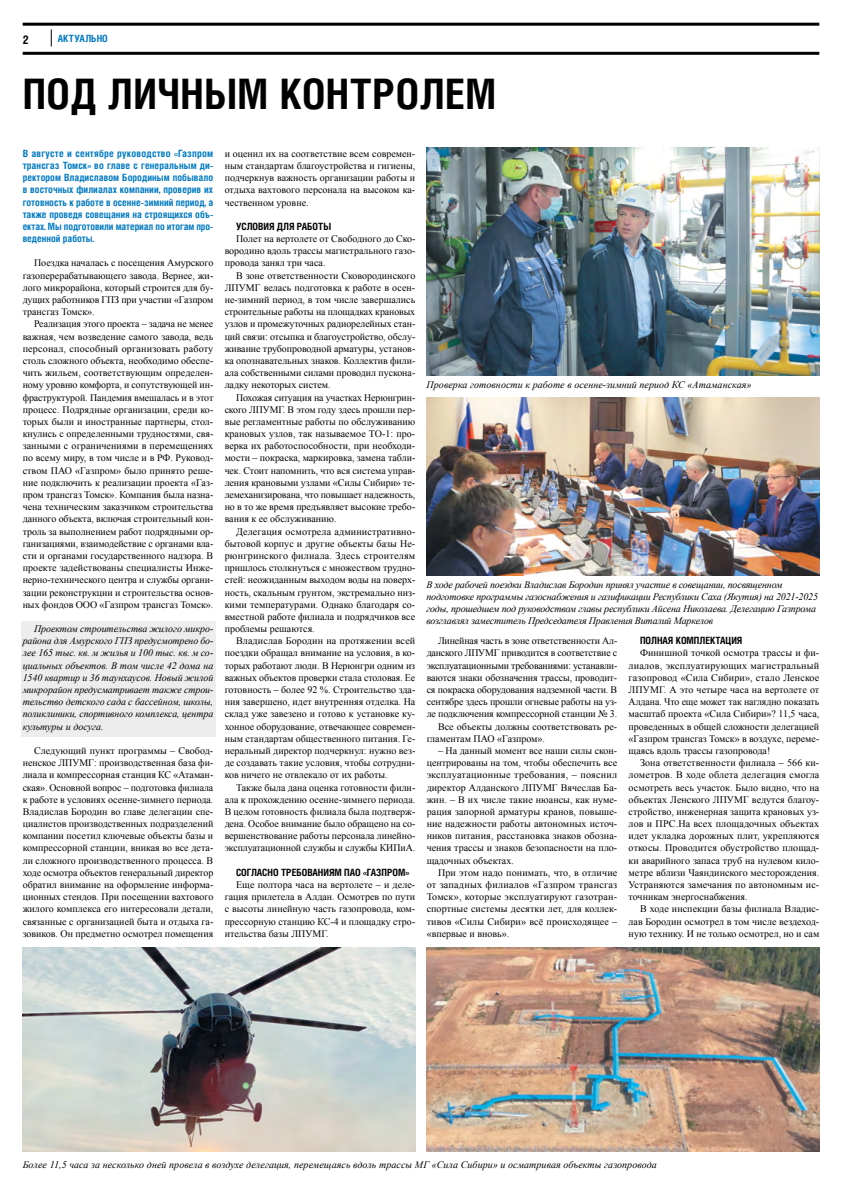
<style>
.page{position:relative;width:842px;height:1191px;background:#fff}
.page>*{position:absolute;margin:0;border:0;box-sizing:border-box;transform-origin:0 0}
.t1{font:700 42px "Helios Cond";letter-spacing:.01em;color:#000}
.t2{font:700 12px "Helios Cond C";color:#000}
.t3{font:10px/12.2px "Times New Roman";color:#000;text-align:justify}
.t4{font:italic 10px/12.2px "Times New Roman";letter-spacing:-.015em;color:#000;text-align:justify}
.t5{font:700 10px/12.2px "Helios Cond C";letter-spacing:-.005em;color:#0079c1;text-align:justify}
.t6{font:italic 10px "Times New Roman";letter-spacing:.005em;color:#000}
.t7{font:10px "Times New Roman";letter-spacing:-.02em;color:#000}
.t8{font:700 10px "Helios Cond C";letter-spacing:.015em;color:#000}
.t9{font:700 10px "Helios Cond C";letter-spacing:.035em;color:#000}
</style>
<div class="page">
<hr style="left:23px;top:52px;width:796px;height:3px;background:#000">
<hr style="left:23px;top:23px;width:796px;height:3px;background:#000">
<div style="left:21px;top:621px;width:194px;height:116px;background:#ededee"></div>
<svg style="left:51px;top:29px;width:1px;height:17px"></svg>
<img style="left:427px;top:148px;width:392px;height:227px">
<img style="left:427px;top:397px;width:392px;height:178px">
<img style="left:427px;top:947px;width:392px;height:204px">
<img style="left:23px;top:947px;width:392px;height:204px">
<p class="t2" style="left:23px;top:32px;width:8px">2</p>
<p class="t5" style="left:58px;top:32px;width:52px">Актуально</p>
<h1 class="t1" style="left:23px;top:69px;width:475px">Под личным контролем</h1>
<p class="t5" style="left:23px;top:147px;width:192px">В августе и сентябре руководство «Газпром трансгаз Томск» во главе с генеральным ди&shy;ректором Владиславом Бородиным побывало в восточных филиалах компании, проверив их готовность к работе в осенне-зимний период, а также проведя совещания на строящихся объ&shy;ектах. Мы подготовили материал по итогам про&shy;веденной работы.</p>
<p class="t3" style="left:23px;top:257px;width:192px;text-indent:11px">Поездка началась с посещения Амурского газоперерабатывающего завода. Вернее, жи&shy;лого микрорайона, который строится для бу&shy;дущих работников ГПЗ при участии «Газпром трансгаз Томск».</p>
<p class="t3" style="left:23px;top:318px;width:192px;text-indent:11px">Реализация этого проекта – задача не менее важная, чем возведение самого завода, ведь персонал, способный организовать работу столь сложного объекта, необходимо обеспе&shy;чить жильем, соответствующим определен&shy;ному уровню комфорта, и сопутствующей ин&shy;фраструктурой. Пандемия вмешалась и в этот процесс. Подрядные организации, среди ко&shy;торых были и иностранные партнеры, стол&shy;кнулись с определенными трудностями, свя&shy;занными с ограничениями в перемещениях по всему миру, в том числе и в РФ. Руковод&shy;ством ПАО «Газпром» было принято реше&shy;ние подключить к реализации проекта «Газ&shy;пром трансгаз Томск». Компания была назна&shy;чена техническим заказчиком строительства данного объекта, включая строительный кон&shy;троль за выполнением работ подрядными ор&shy;ганизациями, взаимодействие с органами вла&shy;сти и органами государственного надзора. В проекте задействованы специалисты Инже&shy;нерно-технического центра и службы органи&shy;зации реконструкции и строительства основ&shy;ных фондов ООО «Газпром трансгаз Томск».</p>
<p class="t4" style="left:23px;top:622px;width:192px;text-indent:11px">Проектом строительства жилого микро&shy;района для Амурского ГПЗ предусмотрено бо&shy;лее 165 тыс. кв. м жилья и 100 тыс. кв. м со&shy;циальных объектов. В том числе 42 дома на 1540 квартир и 36 таунхаусов. Новый жилой микрорайон предусматривает также строи&shy;тельство детского сада с бассейном, школы, поликлиники, спортивного комплекса, центра культуры и досуга.</p>
<p class="t3" style="left:23px;top:744px;width:192px;text-indent:11px">Следующий пункт программы – Свобод&shy;ненское ЛПУМГ: производственная база фи&shy;лиала и компрессорная станция КС «Атаман&shy;ская». Основной вопрос – подготовка филиала к работе в условиях осенне-зимнего периода.<br>Владислав Бородин во главе делегации спе&shy;циалистов производственных подразделений компании посетил ключевые объекты базы и компрессорной станции, вникая во все дета&shy;ли сложного производственного процесса. В ходе осмотра объектов генеральный директор обратил внимание на оформление информа&shy;ционных стендов. При посещении вахтового жилого комплекса его интересовали детали, связанные с организацией быта и отдыха га&shy;зовиков. Он предметно осмотрел помещения</p>
<p class="t3" style="left:225px;top:147px;width:192px">и оценил их на соответствие всем современ&shy;ным стандартам благоустройства и гигиены, подчеркнув важность организации работы и отдыха вахтового персонала на высоком ка&shy;чественном уровне.</p>
<p class="t8" style="left:236px;top:220px;width:97px">Условия для работы</p>
<p class="t3" style="left:225px;top:232px;width:192px;text-indent:11px">Полет на вертолете от Свободного до Ско&shy;вородино вдоль трассы магистрального газо&shy;провода занял три часа.</p>
<p class="t3" style="left:225px;top:269px;width:192px;text-indent:11px">В зоне ответственности Сковородинского ЛПУМГ велась подготовка к работе в осен&shy;не-зимний период, в том числе завершались строительные работы на площадках крановых узлов и промежуточных радиорелейных стан&shy;ций связи: отсыпка и благоустройство, обслу&shy;живание трубопроводной арматуры, установ&shy;ка опознавательных знаков. Коллектив фили&shy;ала собственными силами проводил пускона&shy;ладку некоторых систем.</p>
<p class="t3" style="left:225px;top:391px;width:192px;text-indent:11px">Похожая ситуация на участках Нерюнгрин&shy;ского ЛПУМГ. В этом году здесь прошли пер&shy;вые регламентные работы по обслуживанию крановых узлов, так называемое ТО-1: про&shy;верка их работоспособности, при необходи&shy;мости – покраска, маркировка, замена табли&shy;чек. Стоит напомнить, что вся система управ&shy;ления крановыми узлами «Силы Сибири» те&shy;лемеханизирована, что повышает надежность, но в то же время предъявляет высокие требо&shy;вания к ее обслуживанию.</p>
<p class="t3" style="left:225px;top:525px;width:192px;text-indent:11px">Делегация осмотрела административно&shy;бытовой корпус и другие объекты базы Не&shy;рюнгринского филиала. Здесь строителям пришлось столкнуться с множеством трудно&shy;стей: неожиданным выходом воды на поверх&shy;ность, скальным грунтом, экстремально низ&shy;кими температурами. Однако благодаря со&shy;вместной работе филиала и подрядчиков все проблемы решаются.</p>
<p class="t3" style="left:225px;top:634px;width:192px;text-indent:11px">Владислав Бородин на протяжении всей поездки обращал внимание на условия, в ко&shy;торых работают люди. В Нерюнгри одним из важных объектов проверки стала столовая. Ее готовность – более 92 %. Строительство зда&shy;ния завершено, идет внутренняя отделка. На склад уже завезено и готово к установке ку&shy;хонное оборудование, отвечающее современ&shy;ным стандартам общественного питания. Ге&shy;неральный директор подчеркнул: нужно вез&shy;де создавать такие условия, чтобы сотрудни&shy;ков ничего не отвлекало от их работы.</p>
<p class="t3" style="left:225px;top:781px;width:192px;text-indent:11px">Также была дана оценка готовности фили&shy;ала к прохождению осенне-зимнего периода.<br>В целом готовность филиала была подтверж&shy;дена. Особое внимание было обращено на со&shy;вершенствование работы персонала линейно&shy;эксплуатационной службы и службы КИПиА.</p>
<p class="t9" style="left:236px;top:866px;width:175px">Согласно требованиям ПАО «Газпром»</p>
<p class="t3" style="left:225px;top:878px;width:192px;text-indent:11px">Еще полтора часа на вертолете – и деле&shy;гация прилетела в Алдан. Осмотрев по пути с высоты линейную часть газопровода, ком&shy;прессорную станцию КС-4 и площадку стро&shy;ительства базы ЛПУМГ.</p>
<p class="t6" style="left:427px;top:378px;width:326px">Проверка готовности к работе в осенне-зимний период КС «Атаманская»</p>
<p class="t4" style="left:426px;top:578px;width:393px;text-align:left">В ходе рабочей поездки Владислав Бородин принял участие в совещании, посвященном подготовке программы газоснабжения и газификации Республики Саха (Якутия) на 2021-2025 годы, прошедшем под руководством главы республики Айсена Николаева. Делегацию Газпрома возглавлял заместитель Председателя Правления Виталий Маркелов</p>
<p class="t8" style="left:640px;top:634px;width:104px">Полная комплектация</p>
<p class="t3" style="left:629px;top:647px;width:192px;text-indent:11px">Финишной точкой осмотра трассы и фи&shy;лиалов, эксплуатирующих магистральный газопровод «Сила Сибири», стало Ленское ЛПУМГ. А это четыре часа на вертолете от Алдана. Что еще может так наглядно показать масштаб проекта «Сила Сибири»? 11,5 часа, проведенных в общей сложности делегацией «Газпром трансгаз Томск» в воздухе, переме&shy;щаясь вдоль трассы газопровода!</p>
<p class="t3" style="left:629px;top:756px;width:192px;text-indent:11px">Зона ответственности филиала – 566 ки&shy;лометров. В ходе облета делегация смогла осмотреть весь участок. Было видно, что на объектах Ленского ЛПУМГ ведутся благоу&shy;стройство, инженерная защита крановых уз&shy;лов и ПРС.На всех площадочных объектах идет укладка дорожных плит, укрепляются откосы. Проводится обустройство площад&shy;ки аварийного запаса труб на нулевом кило&shy;метре вблизи Чаяндинского месторождения.<br>Устраняются замечания по автономным ис&shy;точникам энергоснабжения.</p>
<p class="t3" style="left:629px;top:902px;width:192px;text-indent:11px">В ходе инспекции базы филиала Владис&shy;лав Бородин осмотрел в том числе вездеход&shy;ную технику. И не только осмотрел, но и сам</p>
<p class="t3" style="left:438px;top:634px;width:181px">Линейная часть в зоне ответственности Ал-</p>
<p class="t3" style="left:427px;top:647px;width:192px">данского ЛПУМГ приводится в соответствие с</p>
<p class="t7" style="left:427px;top:658px;width:192px">эксплуатационными требованиями: устанавли-</p>
<p class="t3" style="left:427px;top:671px;width:192px">ваются знаки обозначения трассы, проводит-</p>
<p class="t3" style="left:427px;top:683px;width:192px">ся покраска оборудования надземной части. В</p>
<p class="t3" style="left:427px;top:695px;width:192px">сентябре здесь прошли огневые работы на уз-</p>
<p class="t3" style="left:427px;top:708px;width:192px">ле подключения компрессорной станции № 3.</p>
<p class="t3" style="left:438px;top:720px;width:181px">Все объекты должны соответствовать ре-</p>
<p class="t3" style="left:427px;top:732px;width:120px">гламентам ПАО «Газпром».</p>
<p class="t3" style="left:427px;top:744px;width:192px;text-indent:11px">– На данный момент все наши силы скон&shy;центрированы на том, чтобы обеспечить все эксплуатационные требования, – пояснил директор Алданского ЛПУМГ Вячеслав Ба&shy;жин. – В их числе такие нюансы, как нуме&shy;рация запорной арматуры кранов, повыше&shy;ние надежности работы автономных источ&shy;ников питания, расстановка знаков обозна&shy;чения трассы и знаков безопасности на пло&shy;щадочных объектах.</p>
<p class="t3" style="left:427px;top:866px;width:192px;text-indent:11px">При этом надо понимать, что, в отличие от западных филиалов «Газпром трансгаз Томск», которые эксплуатируют газотран&shy;спортные системы десятки лет, для коллек&shy;тивов «Силы Сибири» всё происходящее – «впервые и вновь».</p>
<p class="t6" style="left:23px;top:1158px;width:636px">Более 11,5 часа за несколько дней провела в воздухе делегация, перемещаясь вдоль трассы МГ «Сила Сибири» и осматривая объекты газопровода</p>
</div>
